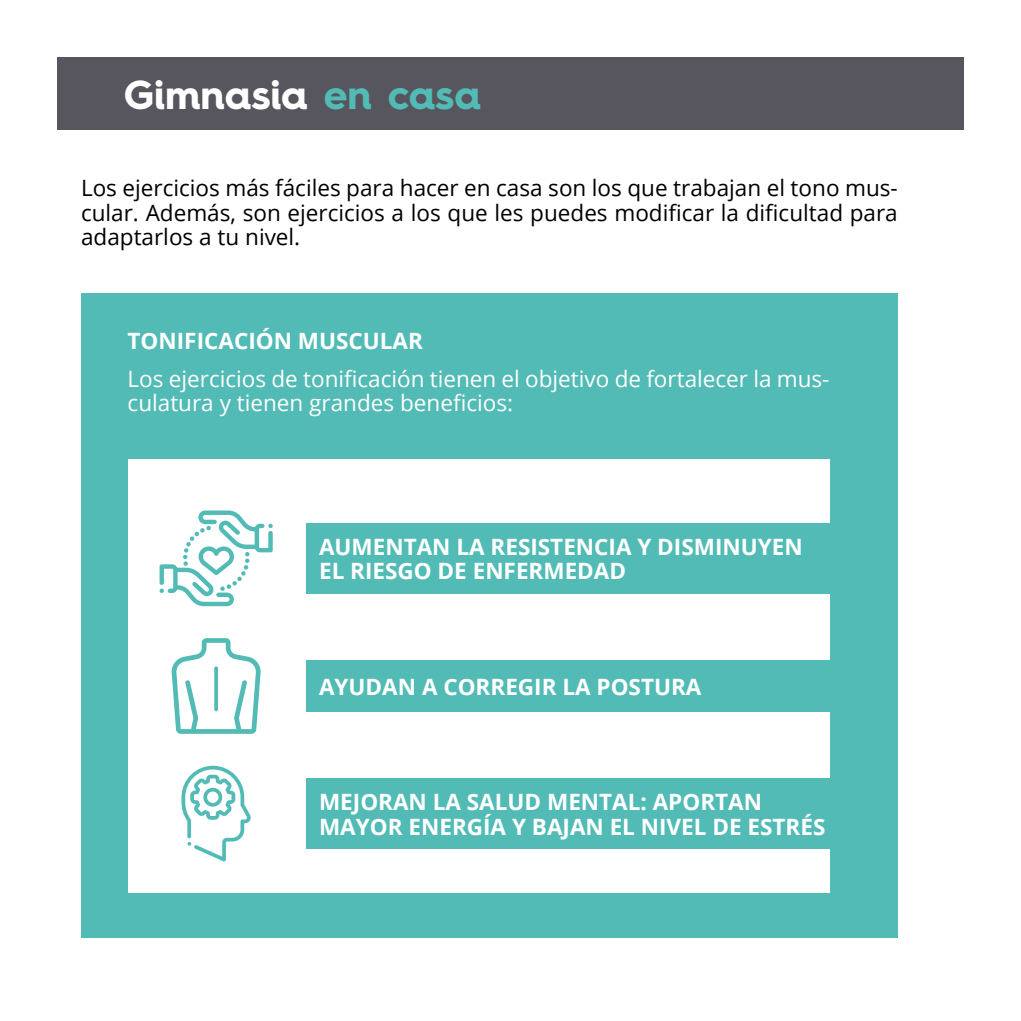
<style>
.page{position:relative;width:1021px;height:1021px;background:#fff}
.page>*{position:absolute;margin:0;border:0;box-sizing:border-box;transform-origin:0 0}
.t1{font:700 40.5px "Hurme Geometric Sans 4";color:#fff}
.t2{font:700 22.5px/24.8px "Open Sans";color:#fff}
.t3{font:22.5px/24.8px "Open Sans";color:#000;text-align:justify}
.t4{font:22.5px/24.8px "Open Sans";color:#fff}
.s1{color:#52bbb5}
</style>
<div class="page">
<div style="left:57px;top:57px;width:906px;height:72px;background:#57565e"></div>
<div style="left:81px;top:293px;width:816px;height:645px;background:#52bbb5"></div>
<div style="left:128px;top:459px;width:701px;height:434px;background:#fff"></div>
<div style="left:306px;top:660px;width:542px;height:51px;background:#52bbb5"></div>
<div style="left:306px;top:778px;width:542px;height:70px;background:#52bbb5"></div>
<div style="left:306px;top:523px;width:542px;height:70px;background:#52bbb5"></div>
<svg style="left:171px;top:638px;width:90px;height:95px"></svg>
<svg style="left:214px;top:666px;width:4px;height:45px"></svg>
<svg style="left:159px;top:510px;width:114px;height:96px"></svg>
<svg style="left:181px;top:765px;width:70px;height:96px"></svg>
<p class="t1" style="left:124px;top:67px;width:359px">Gimnasia <span class="s1">en casa</span></p>
<p class="t3" style="left:81px;top:175px;width:818px">Los ejercicios más fáciles para hacer en casa son los que trabajan el tono mus&shy;cular. Además, son ejercicios a los que les puedes modificar la dificultad para adaptarlos a tu nivel.</p>
<p class="t2" style="left:128px;top:328px;width:297px">TONIFICACIÓN MUSCULAR</p>
<p class="t4" style="left:128px;top:365px;width:703px">Los ejercicios de tonificación tienen el objetivo de fortalecer la mus&shy;culatura y tienen grandes beneficios:</p>
<p class="t2" style="left:319px;top:533px;width:485px">AUMENTAN LA RESISTENCIA Y DISMINUYEN<br>EL RIESGO DE ENFERMEDAD</p>
<p class="t2" style="left:319px;top:673px;width:384px">AYUDAN A CORREGIR LA POSTURA</p>
<p class="t2" style="left:319px;top:788px;width:508px">MEJORAN LA SALUD MENTAL: APORTAN<br>MAYOR ENERGÍA Y BAJAN EL NIVEL DE ESTRÉS</p>
</div>
